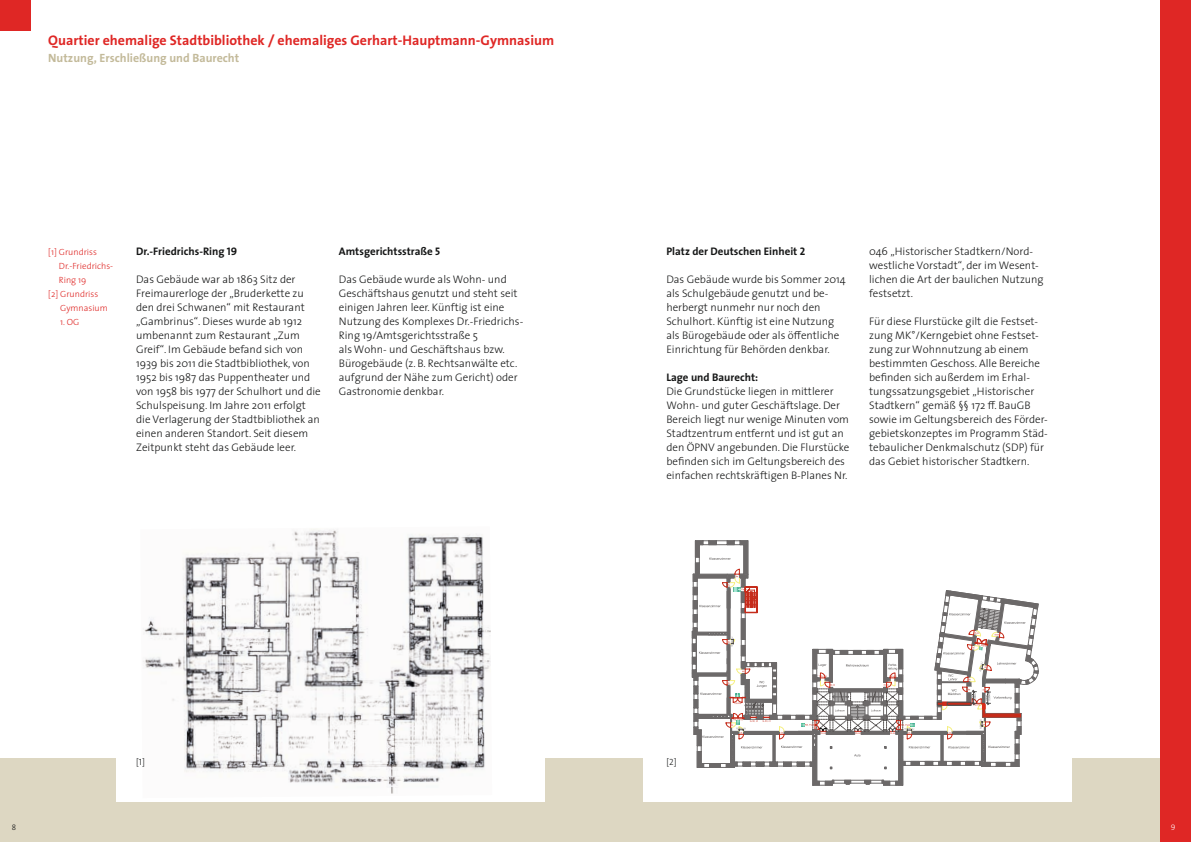
<style>
.page{position:relative;width:1191px;height:842px;background:#fff}
.page>*{position:absolute;margin:0;border:0;box-sizing:border-box;transform-origin:0 0}
.t1{font:700 14px "The Sans B7";color:#df2725}
.t2{font:700 12px "The Sans B7";color:#c3ba9a}
.t3{font:300 11px/14px "The Sans";color:#151616}
.t4{font:700 11px "The Sans";color:#151616}
.t5{font:300 9px "The Sans";color:#df2725}
.t6{font:300 9px "The Sans";color:#151616}
.t7{font:8px "The Sans Light Caps";color:#151616}
.t8{font:8px "The Sans Light Caps";color:#fff}
.s1{font-family:"The Sans Bold Caps";font-weight:400}
.s2{font-family:"The Sans Light Caps";font-weight:400}
</style>
<div class="page">
<div style="left:0;top:758px;width:1191px;height:84px;background:#ddd7c2"></div>
<div style="left:1159px;top:0;width:32px;height:842px;background:#df2725"></div>
<div style="left:0;top:0;width:31px;height:31px;background:#df2725"></div>
<div style="left:116px;top:647px;width:428px;height:154px;background:#fff"></div>
<div style="left:643px;top:647px;width:428px;height:154px;background:#fff"></div>
<img style="left:143px;top:529px;width:348px;height:265px">
<svg style="left:692px;top:541px;width:347px;height:244px"></svg>
<p class="t1" style="left:48px;top:33px;width:507px">Quartier ehemalige Stadtbibliothek / ehemaliges Gerhart-Hauptmann-Gymnasium</p>
<p class="t2" style="left:48px;top:51px;width:192px">Nutzung, Erschließung und Baurecht</p>
<p class="t5" style="left:48px;top:245px;width:50px">[1] Grundriss</p>
<p class="t5" style="left:59px;top:259px;width:56px">Dr.-Friedrichs-</p>
<p class="t5" style="left:59px;top:273px;width:29px">Ring 19</p>
<p class="t5" style="left:48px;top:287px;width:52px">[2] Grundriss</p>
<p class="t5" style="left:60px;top:301px;width:49px">Gymnasium</p>
<p class="t5" style="left:60px;top:315px;width:21px">1. OG</p>
<p class="t4" style="left:136px;top:242px;width:103px">Dr.-Friedrichs-Ring <span class="s1">19</span></p>
<p class="t3" style="left:136px;top:272px;width:186px">Das Gebäude war ab 1863 Sitz der Freimaurerloge der „Bruderkette zu den drei Schwanen“ mit Restaurant „Gambrinus“. Dieses wurde ab 1912 umbenannt zum Restaurant „Zum Greif“. Im Gebäude befand sich von 1939 bis 2011 die Stadtbibliothek, von 1952 bis 1987 das Puppentheater und von 1958 bis 1977 der Schulhort und die Schulspeisung. Im Jahre 2011 erfolgt die Verlagerung der Stadtbibliothek an einen anderen Standort. Seit diesem Zeitpunkt steht das Gebäude leer.</p>
<p class="t4" style="left:339px;top:242px;width:103px">Amtsgerichtsstraße <span class="s1">5</span></p>
<p class="t3" style="left:339px;top:272px;width:186px">Das Gebäude wurde als Wohn- und Geschäftshaus genutzt und steht seit einigen Jahren leer. Künftig ist eine Nutzung des Komplexes Dr.-Friedrichs-Ring 19/Amtsgerichtsstraße 5<br>als Wohn- und Geschäftshaus bzw.<br>Bürogebäude (z. B. Rechtsanwälte etc. aufgrund der Nähe zum Gericht) oder Gastronomie denkbar.</p>
<p class="t4" style="left:666px;top:242px;width:141px">Platz der Deutschen Einheit <span class="s1">2</span></p>
<p class="t3" style="left:666px;top:272px;width:181px">Das Gebäude wurde bis Sommer 2014 als Schulgebäude genutzt und be&shy;herbergt nunmehr nur noch den Schulhort. Künftig ist eine Nutzung als Bürogebäude oder als öffentliche Einrichtung für Behörden denkbar.</p>
<p class="t4" style="left:666px;top:368px;width:93px">Lage und Baurecht:</p>
<p class="t3" style="left:666px;top:384px;width:185px">Die Grundstücke liegen in mittlerer Wohn- und guter Geschäftslage. Der Bereich liegt nur wenige Minuten vom Stadtzentrum entfernt und ist gut an den ÖPNV angebunden. Die Flurstücke befinden sich im Geltungsbereich des einfachen rechtskräftigen B-Planes Nr.</p>
<p class="t3" style="left:869px;top:244px;width:176px">046 „Historischer Stadtkern/Nord&shy;westliche Vorstadt“, der im Wesent&shy;lichen die Art der baulichen Nutzung festsetzt.</p>
<p class="t3" style="left:869px;top:314px;width:180px">Für diese Flurstücke gilt die Festset&shy;zung MK°/Kerngebiet ohne Festset&shy;zung zur Wohnnutzung ab einem bestimmten Geschoss. Alle Bereiche befinden sich außerdem im Erhal&shy;tungssatzungsgebiet „Historischer Stadtkern“ gemäß §§ 172 ff. BauGB sowie im Geltungsbereich des Förder&shy;gebietskonzeptes im Programm Städ&shy;tebaulicher Denkmalschutz (SDP) für das Gebiet historischer Stadtkern.</p>
<p class="t6" style="left:136px;top:755px;width:10px">[<span class="s2">1</span>]</p>
<p class="t6" style="left:666px;top:755px;width:12px">[<span class="s2">2</span>]</p>
<p class="t7" style="left:12px;top:823px;width:6px">8</p>
<p class="t8" style="left:1171px;top:823px;width:6px">9</p>
</div>
